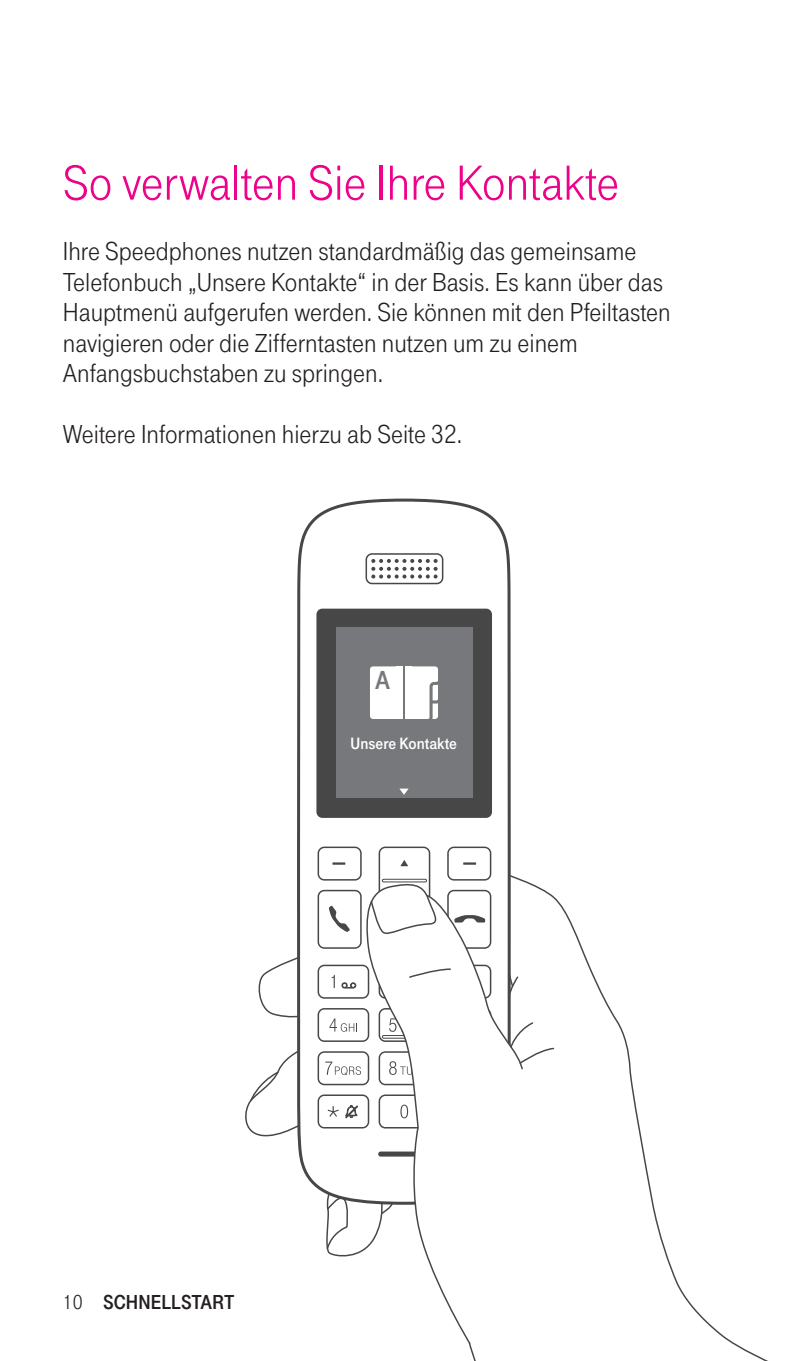
<style>
.page{position:relative;width:808px;height:1361px;background:#fff}
.page>*{position:absolute;margin:0;border:0;box-sizing:border-box;transform-origin:0 0}
.t1{font:51px "Tele Grotesk Norm";color:#ed028c}
.t2{font:27px/30.3px "Tele Grotesk Norm";color:#231f20}
.t3{font:27px "Tele Grotesk Fett";color:#77787b}
.t4{font:21px "Tele Grotesk Fett";color:#231f20}
.t5{font:17.1px "Tele Grotesk Fett";color:#fff}
.s1{font-family:"Tele Grotesk Norm"}
</style>
<div class="page">
<svg style="left:562px;top:906px;width:206px;height:455px"></svg>
<svg style="left:258px;top:957px;width:38px;height:61px"></svg>
<svg style="left:245px;top:1051px;width:51px;height:86px"></svg>
<svg style="left:326px;top:1233px;width:37px;height:24px"></svg>
<svg style="left:469px;top:1344px;width:7px;height:17px"></svg>
<svg style="left:296px;top:498px;width:215px;height:735px"></svg>
<svg style="left:371px;top:559px;width:67px;height:19px"></svg>
<div style="left:365px;top:553px;width:78px;height:31px;border:2px solid #474747;border-radius:6px"></div>
<svg style="left:318px;top:964px;width:45px;height:34px"></svg>
<svg style="left:318px;top:1094px;width:45px;height:34px"></svg>
<svg style="left:318px;top:1008px;width:45px;height:34px"></svg>
<svg style="left:318px;top:1051px;width:45px;height:34px"></svg>
<svg style="left:318px;top:846px;width:44px;height:34px"></svg>
<svg style="left:318px;top:890px;width:44px;height:59px"></svg>
<svg style="left:316px;top:608px;width:176px;height:210px;background:#707072"></svg>
<div style="left:396px;top:666px;width:6px;height:53px;background:#fff"></div>
<div style="left:405px;top:666px;width:7px;height:53px;background:#fff"></div>
<svg style="left:471px;top:897px;width:91px;height:336px"></svg>
<svg style="left:363px;top:880px;width:108px;height:464px"></svg>
<svg style="left:379px;top:846px;width:176px;height:239px"></svg>
<h1 class="t1" style="left:63px;top:152px;width:558px">So verwalten Sie Ihre Kontakte</h1>
<p class="t2" style="left:63px;top:236px;width:609px">Ihre Speedphones nutzen standardmäßig das gemeinsame Telefonbuch „Unsere Kontakte“ in der Basis. Es kann über das Hauptmenü aufgerufen werden. Sie können mit den Pfeiltasten navigieren oder die Zifferntasten nutzen um zu einem Anfangsbuchstaben zu springen.</p>
<p class="t2" style="left:63px;top:418px;width:401px">Weitere Informationen hierzu ab Seite 32.</p>
<p class="t3" style="left:375px;top:663px;width:16px">A</p>
<p class="t5" style="left:351px;top:733px;width:108px">Unsere Kontakte</p>
<p class="t4" style="left:63px;top:1289px;width:173px"><span class="s1">10</span> SCHNELLSTART</p>
</div>
